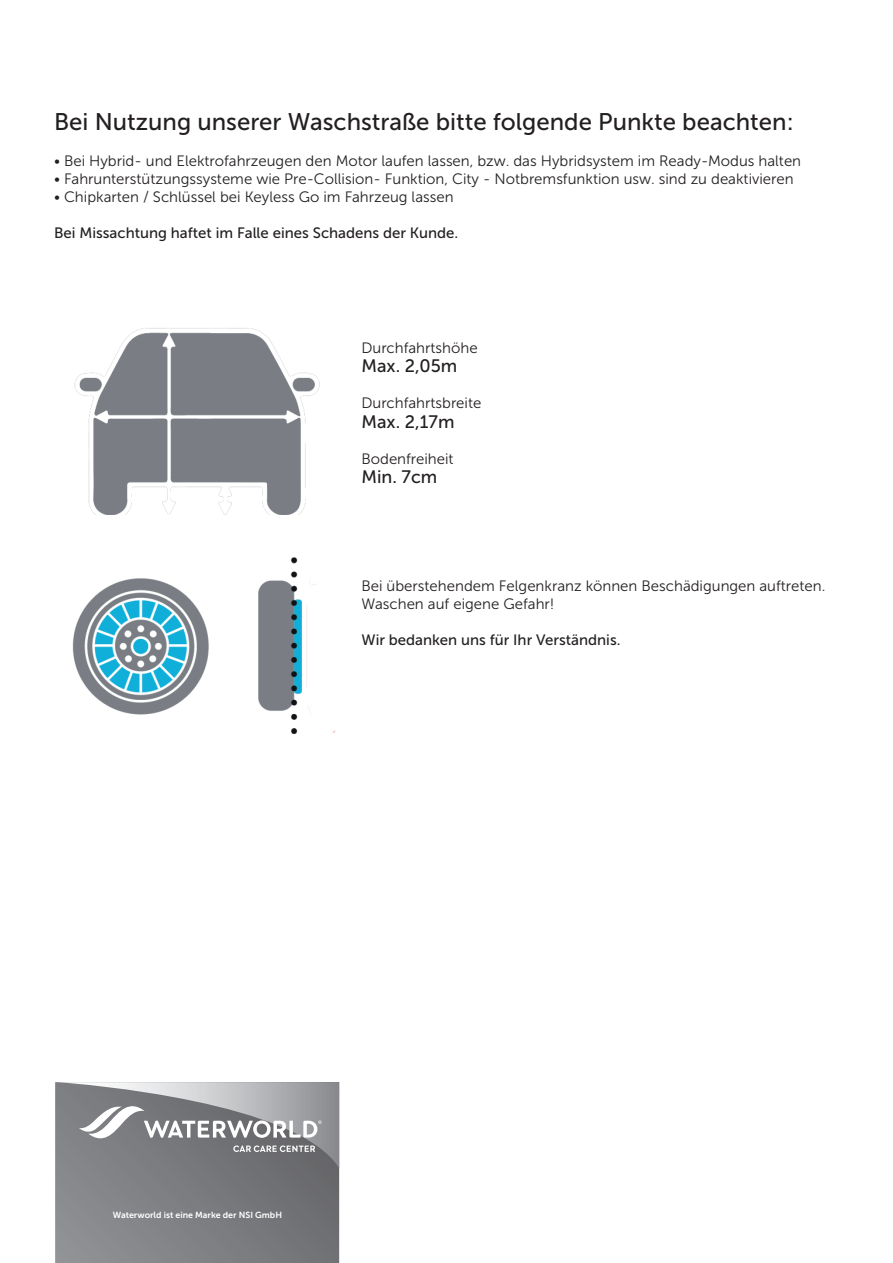
<style>
.page{position:relative;width:893px;height:1263px;background:#fff}
.page>*{position:absolute;margin:0;border:0;box-sizing:border-box;transform-origin:0 0}
.t1{font:24px "Museo Sans 500";color:#231f20}
.t2{font:18px "Museo Sans 500";color:#231f20}
.t3{font:15px/18px "Museo Sans 300";color:#231f20}
.t4{font:15px "Museo Sans 500";color:#231f20}
.t5{font:8.85px "Museo Sans 700";color:#fff}
</style>
<div class="page">
<svg style="left:55px;top:1082px;width:284px;height:181px;background:#7c7d80"></svg>
<svg style="left:58px;top:1082px;width:281px;height:86px;background:#949598"></svg>
<img style="left:74px;top:328px;width:246px;height:187px">
<img style="left:72px;top:557px;width:264px;height:177px">
<h1 class="t1" style="left:54px;top:108px;width:741px">Bei Nutzung unserer Waschstraße bitte folgende Punkte beachten:</h1>
<p class="t3" style="left:54px;top:152px;width:749px">• Bei Hybrid- und Elektrofahrzeugen den Motor laufen lassen, bzw. das Hybridsystem im Ready-Modus halten</p>
<p class="t3" style="left:54px;top:170px;width:741px">• Fahrunterstützungssysteme wie Pre-Collision- Funktion, City - Notbremsfunktion usw. sind zu deaktivieren</p>
<p class="t3" style="left:54px;top:188px;width:401px">• Chipkarten / Schlüssel bei Keyless Go im Fahrzeug lassen</p>
<p class="t4" style="left:54px;top:224px;width:406px">Bei Missachtung haftet im Falle eines Schadens der Kunde.</p>
<p class="t3" style="left:361px;top:339px;width:118px">Durchfahrtshöhe</p>
<p class="t2" style="left:361px;top:356px;width:97px">Max. 2,05m</p>
<p class="t3" style="left:361px;top:394px;width:121px">Durchfahrtsbreite</p>
<p class="t2" style="left:361px;top:412px;width:95px">Max. 2,17m</p>
<p class="t3" style="left:361px;top:450px;width:94px">Bodenfreiheit</p>
<p class="t2" style="left:361px;top:467px;width:77px">Min. 7cm</p>
<p class="t3" style="left:361px;top:577px;width:465px">Bei überstehendem Felgenkranz können Beschädigungen auftreten.<br>Waschen auf eigene Gefahr!</p>
<p class="t4" style="left:361px;top:632px;width:261px">Wir bedanken uns für Ihr Verständnis.</p>
<p class="t5" style="left:113px;top:1210px;width:171px">Waterworld ist eine Marke der NSI GmbH</p>
</div>
